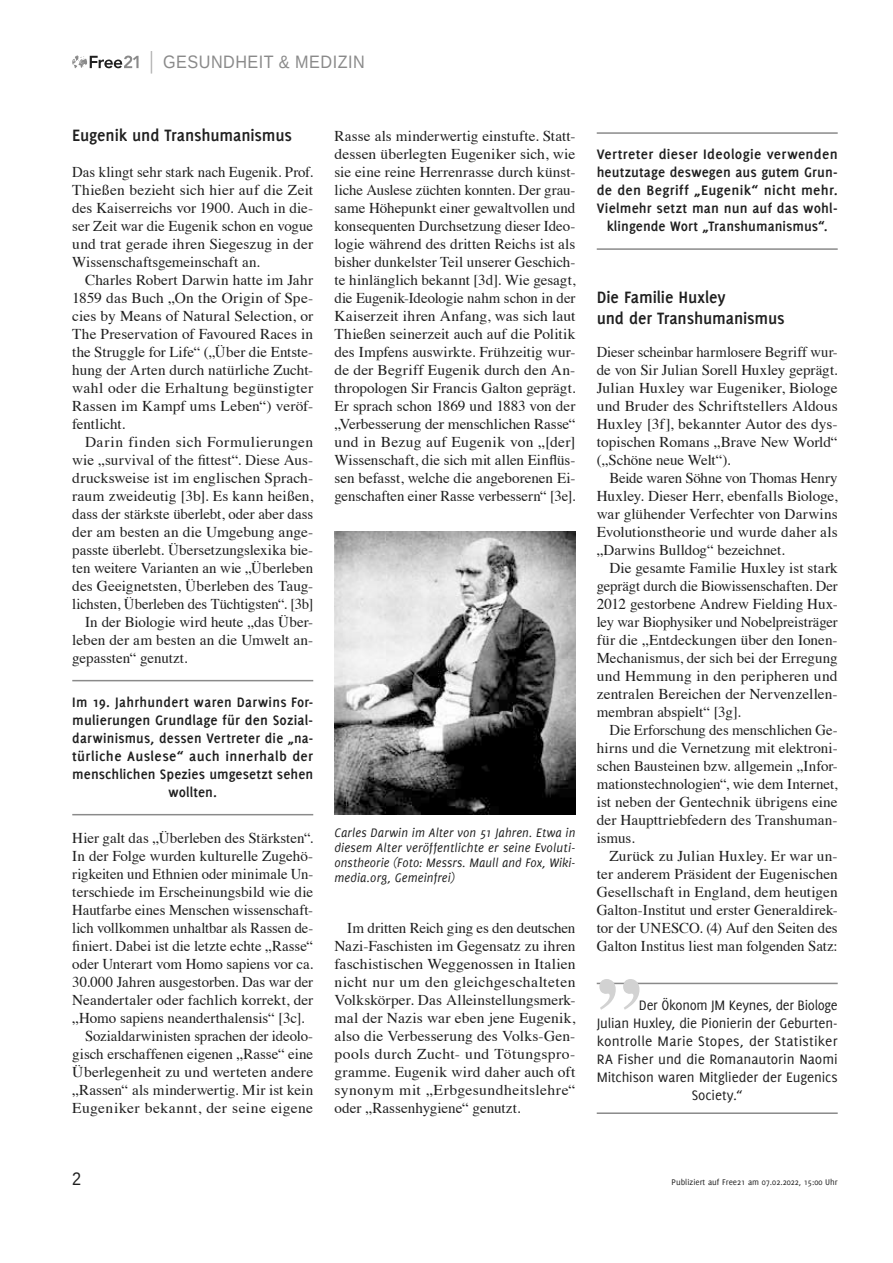
<style>
.page{position:relative;width:893px;height:1263px;background:#fff}
.page>*{position:absolute;margin:0;border:0;box-sizing:border-box;transform-origin:0 0}
.t1{font:700 91.5px "Times";color:#d2d2d2}
.t2{font:700 18px/21px "Delicious";letter-spacing:-.01em;color:#1f1f1f}
.t3{font:18px "Liberation Sans";letter-spacing:.03em;color:#8a8a8a;scale:.9 1}
.t4{font:18px "Liberation Sans";color:#1f1f1f;scale:.9 1}
.t5{font:15px/18px "Times";color:#1f1f1f;text-align:justify}
.t6{font:700 15px/18px "Delicious";letter-spacing:.015em;color:#1f1f1f;text-align:center}
.t7{font:15px "Delicious";letter-spacing:-.005em;color:#1f1f1f}
.t8{font:15px "Times";color:#1f1f1f;scale:1.04 1}
.t9{font:15px "Times";letter-spacing:.025em;color:#1f1f1f;scale:1.04 1}
.t10{font:15px "Times";letter-spacing:.03em;color:#1f1f1f}
.t11{font:italic 13.5px/15px "Delicious";letter-spacing:.01em;color:#1f1f1f;text-align:justify;scale:.96 1}
.t12{font:9px "Delicious";color:#1f1f1f}
</style>
<div class="page">
<svg style="left:72px;top:55px;width:67px;height:13px"></svg>
<svg style="left:151px;top:51px;width:1px;height:23px"></svg>
<hr style="left:72px;top:680px;width:241px;height:1px;background:#8a8a8a">
<hr style="left:72px;top:814px;width:241px;height:1px;background:#8a8a8a">
<hr style="left:597px;top:132px;width:241px;height:2px;background:#8a8a8a">
<hr style="left:597px;top:248px;width:241px;height:2px;background:#8a8a8a">
<hr style="left:597px;top:983px;width:241px;height:1px;background:#8a8a8a">
<hr style="left:597px;top:1112px;width:241px;height:2px;background:#8a8a8a">
<img style="left:334px;top:531px;width:241px;height:284px">
<p class="t3" style="left:163px;top:51px;width:225px">GESUNDHEIT &amp; MEDIZIN</p>
<p class="t2" style="left:72px;top:125px;width:221px">Eugenik und Transhumanismus</p>
<p class="t5" style="left:72px;top:162px;width:242px">Das klingt sehr stark nach Eugenik. Prof.<br>Thießen bezieht sich hier auf die Zeit des Kaiserreichs vor 1900. Auch in die&shy;ser Zeit war die Eugenik schon en vogue und trat gerade ihren Siegeszug in der Wissenschaftsgemeinschaft an.</p>
<p class="t5" style="left:72px;top:270px;width:242px;text-indent:13px">Charles Robert Darwin hatte im Jahr 1859 das Buch „On the Origin of Spe&shy;cies by Means of Natural Selection, or The Preservation of Favoured Races in the Struggle for Life“ („Über die Entste&shy;hung der Arten durch natürliche Zucht&shy;wahl oder die Erhaltung begünstigter Rassen im Kampf ums Leben“) veröf&shy;fentlicht.</p>
<p class="t10" style="left:85px;top:428px;width:230px">Darin finden sich Formulierungen</p>
<p class="t5" style="left:72px;top:450px;width:242px">wie „survival of the fittest“. Diese Aus-</p>
<p class="t5" style="left:72px;top:468px;width:242px">drucksweise ist im englischen Sprach-</p>
<p class="t5" style="left:72px;top:486px;width:242px">raum zweideutig [3b]. Es kann heißen,</p>
<p class="t5" style="left:72px;top:504px;width:242px">dass der stärkste überlebt, oder aber dass</p>
<p class="t5" style="left:72px;top:522px;width:242px">der am besten an die Umgebung ange-</p>
<p class="t5" style="left:72px;top:540px;width:242px">passte überlebt. Übersetzungslexika bie-</p>
<p class="t5" style="left:72px;top:558px;width:242px">ten weitere Varianten an wie „Überleben</p>
<p class="t5" style="left:72px;top:576px;width:242px">des Geeignetsten, Überleben des Taug-</p>
<p class="t5" style="left:72px;top:594px;width:242px">lichsten, Überleben des Tüchtigsten“. [3b]</p>
<p class="t5" style="left:85px;top:612px;width:230px">In der Biologie wird heute „das Über-</p>
<p class="t5" style="left:72px;top:630px;width:242px">leben der am besten an die Umwelt an-</p>
<p class="t5" style="left:72px;top:648px;width:117px">gepassten“ genutzt.</p>
<p class="t6" style="left:72px;top:693px;width:242px">Im 19. Jahrhundert waren Darwins For&shy;mulierungen Grundlage für den Sozial&shy;darwinismus, dessen Vertreter die „na&shy;türliche Auslese“ auch innerhalb der menschlichen Spezies umgesetzt sehen wollten.</p>
<p class="t5" style="left:72px;top:828px;width:242px">Hier galt das „Überleben des Stärksten“.</p>
<p class="t5" style="left:72px;top:846px;width:242px">In der Folge wurden kulturelle Zugehö-</p>
<p class="t5" style="left:72px;top:864px;width:242px">rigkeiten und Ethnien oder minimale Un-</p>
<p class="t5" style="left:72px;top:882px;width:242px">terschiede im Erscheinungsbild wie die</p>
<p class="t5" style="left:72px;top:900px;width:242px">Hautfarbe eines Menschen wissenschaft-</p>
<p class="t5" style="left:72px;top:918px;width:242px">lich vollkommen unhaltbar als Rassen de-</p>
<p class="t5" style="left:72px;top:936px;width:242px">finiert. Dabei ist die letzte echte „Rasse“</p>
<p class="t5" style="left:72px;top:954px;width:242px">oder Unterart vom Homo sapiens vor ca.</p>
<p class="t5" style="left:72px;top:972px;width:242px">30.000 Jahren ausgestorben. Das war der</p>
<p class="t5" style="left:72px;top:990px;width:242px">Neandertaler oder fachlich korrekt, der</p>
<p class="t5" style="left:72px;top:1008px;width:234px">„Homo sapiens neanderthalensis“ [3c].</p>
<p class="t5" style="left:85px;top:1026px;width:230px">Sozialdarwinisten sprachen der ideolo-</p>
<p class="t5" style="left:72px;top:1044px;width:242px">gisch erschaffenen eigenen „Rasse“ eine</p>
<p class="t8" style="left:72px;top:1058px;width:233px">Überlegenheit zu und werteten andere</p>
<p class="t5" style="left:72px;top:1080px;width:242px">„Rassen“ als minderwertig. Mir ist kein</p>
<p class="t9" style="left:72px;top:1094px;width:233px">Eugeniker bekannt, der seine eigene</p>
<p class="t5" style="left:334px;top:126px;width:242px">Rasse als minderwertig einstufte. Statt&shy;dessen überlegten Eugeniker sich, wie sie eine reine Herrenrasse durch künst&shy;liche Auslese züchten konnten. Der grau&shy;same Höhepunkt einer gewaltvollen und konsequenten Durchsetzung dieser Ideo&shy;logie während des dritten Reichs ist als bisher dunkelster Teil unserer Geschich&shy;te hinlänglich bekannt [3d]. Wie gesagt, die Eugenik-Ideologie nahm schon in der Kaiserzeit ihren Anfang, was sich laut Thießen seinerzeit auch auf die Politik des Impfens auswirkte. Frühzeitig wur&shy;de der Begriff Eugenik durch den An&shy;thropologen Sir Francis Galton geprägt.<br>Er sprach schon 1869 und 1883 von der „Verbesserung der menschlichen Rasse“ und in Bezug auf Eugenik von „[der] Wissenschaft, die sich mit allen Einflüs&shy;sen befasst, welche die angeborenen Ei&shy;genschaften einer Rasse verbessern“ [3e].</p>
<p class="t11" style="left:334px;top:825px;width:253px">Carles Darwin im Alter von 51 Jahren. Etwa in diesem Alter veröffentlichte er seine Evoluti&shy;onstheorie (Foto: Messrs. Maull and Fox, Wiki&shy;media.org, Gemeinfrei)</p>
<p class="t5" style="left:334px;top:918px;width:242px;text-indent:13px">Im dritten Reich ging es den deutschen Nazi-Faschisten im Gegensatz zu ihren faschistischen Weggenossen in Italien nicht nur um den gleichgeschalteten Volkskörper. Das Alleinstellungsmerk&shy;mal der Nazis war eben jene Eugenik, also die Verbesserung des Volks-Gen&shy;pools durch Zucht- und Tötungspro&shy;gramme. Eugenik wird daher auch oft synonym mit „Erbgesundheitslehre“ oder „Rassenhygiene“ genutzt.</p>
<p class="t6" style="left:597px;top:145px;width:242px">Vertreter dieser Ideologie verwenden heutzutage deswegen aus gutem Grun&shy;de den Begriff „Eugenik“ nicht mehr.<br>Vielmehr setzt man nun auf das wohl&shy;klingende Wort „Transhumanismus“.</p>
<p class="t2" style="left:597px;top:287px;width:189px">Die Familie Huxley<br>und der Transhumanismus</p>
<p class="t5" style="left:597px;top:342px;width:242px">Dieser scheinbar harmlosere Begriff wur&shy;de von Sir Julian Sorell Huxley geprägt.<br>Julian Huxley war Eugeniker, Biologe und Bruder des Schriftstellers Aldous Huxley [3f], bekannter Autor des dys&shy;topischen Romans „Brave New World“ („Schöne neue Welt“).</p>
<p class="t5" style="left:597px;top:468px;width:242px;text-indent:13px">Beide waren Söhne von Thomas Henry Huxley. Dieser Herr, ebenfalls Biologe, war glühender Verfechter von Darwins Evolutionstheorie und wurde daher als „Darwins Bulldog“ bezeichnet.</p>
<p class="t5" style="left:597px;top:558px;width:242px;text-indent:13px">Die gesamte Familie Huxley ist stark geprägt durch die Biowissenschaften. Der 2012 gestorbene Andrew Fielding Hux&shy;ley war Biophysiker und Nobelpreisträger für die „Entdeckungen über den Ionen-Mechanismus, der sich bei der Erregung und Hemmung in den peripheren und zentralen Bereichen der Nervenzellen&shy;membran abspielt“ [3g].</p>
<p class="t5" style="left:597px;top:720px;width:242px;text-indent:13px">Die Erforschung des menschlichen Ge&shy;hirns und die Vernetzung mit elektroni&shy;schen Bausteinen bzw. allgemein „Infor&shy;mationstechnologien“, wie dem Internet, ist neben der Gentechnik übrigens eine der Haupttriebfedern des Transhuman&shy;ismus.</p>
<p class="t5" style="left:597px;top:846px;width:242px;text-indent:13px">Zurück zu Julian Huxley. Er war un&shy;ter anderem Präsident der Eugenischen Gesellschaft in England, dem heutigen Galton-Institut und erster Generaldirek&shy;tor der UNESCO. (4) Auf den Seiten des Galton Institus liest man folgenden Satz:</p>
<h1 class="t1" style="left:597px;top:875px;width:46px">„</h1>
<p class="t7" style="left:639px;top:996px;width:200px">Der Ökonom JM Keynes, der Biologe</p>
<p class="t7" style="left:597px;top:1014px;width:241px">Julian Huxley, die Pionierin der Geburten-</p>
<p class="t7" style="left:597px;top:1032px;width:242px">kontrolle Marie Stopes, der Statistiker</p>
<p class="t7" style="left:597px;top:1050px;width:242px">RA Fisher und die Romanautorin Naomi</p>
<p class="t7" style="left:597px;top:1068px;width:242px">Mitchison waren Mitglieder der Eugenics</p>
<p class="t7" style="left:692px;top:1086px;width:53px">Society.“</p>
<p class="t4" style="left:72px;top:1168px;width:12px">2</p>
<p class="t12" style="left:672px;top:1177px;width:168px">Publiziert auf Free21 am 07.02.2022, 15:00 Uhr</p>
</div>
